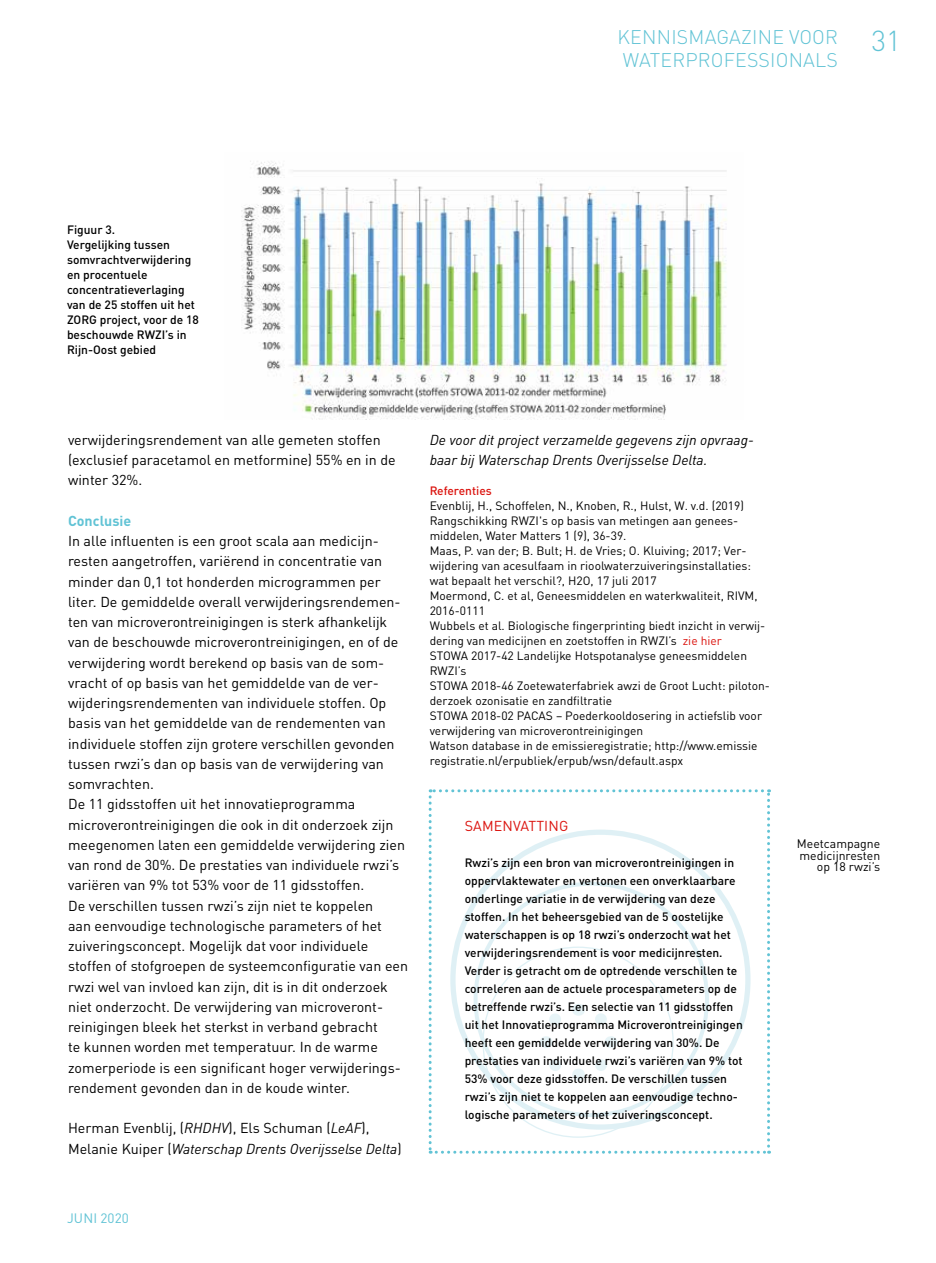
<style>
.page{position:relative;width:936px;height:1263px;background:#fff}
.page>*{position:absolute;margin:0;border:0;box-sizing:border-box;transform-origin:0 0}
.t1{font:300 28.5px "DIN Pro";color:#61c3d5}
.t2{font:300 19.5px/22.5px "DIN Pro";letter-spacing:.01em;color:#61c3d5}
.t3{font:14.25px/20.2px "DIN Pro";color:#000}
.t4{font:italic 14.25px/20.2px "DIN Pro";color:#000}
.t5{font:14.25px "DIN Pro";letter-spacing:.01em;color:#db130e}
.t6{font:700 14.25px "DIN Pro";color:#61c3d5}
.t7{font:13.5px "DIN Pro";letter-spacing:.005em;color:#61c3d5}
.t8{font:12.3px/11.4px "DIN Pro";color:#000;text-align:right}
.t9{font:500 12px/18px "DIN Pro";color:#000}
.t10{font:12px/15px "DIN Pro";color:#000}
.t11{font:500 12px "DIN Pro";color:#db130e}
.s1{font-style:italic}
.s2{color:#db130e}
</style>
<div class="page">
<svg style="left:428px;top:789px;width:342px;height:365px"></svg>
<img style="left:241px;top:161px;width:486px;height:259px">
<h2 class="t2" style="left:617px;top:24px;width:222px">KENNISMAGAZINE VOOR<br>WATERPROFESSIONALS</h2>
<h1 class="t1" style="left:871px;top:19px;width:31px">31</h1>
<p class="t9" style="left:67px;top:221px;width:133px;line-height:15px">Figuur 3.<br>Vergelijking tussen somvrachtverwijdering en procentuele concentratieverlaging van de 25 stoffen uit het<br>ZORG project, voor de 18 beschouwde RWZI’s in<br>Rijn-Oost gebied</p>
<p class="t3" style="left:68px;top:428px;width:329px">verwijderingsrendement van alle gemeten stoffen (exclusief paracetamol en metformine) 55% en in de winter 32%.</p>
<p class="t6" style="left:68px;top:509px;width:65px">Conclusie</p>
<p class="t3" style="left:68px;top:529px;width:341px">In alle influenten is een groot scala aan medicijn&shy;resten aangetroffen, variërend in concentratie van minder dan 0,1 tot honderden microgrammen per liter. De gemiddelde overall verwijderingsrendemen&shy;ten van microverontreinigingen is sterk afhankelijk van de beschouwde microverontreinigingen, en of de verwijdering wordt berekend op basis van de som&shy;vracht of op basis van het gemiddelde van de ver&shy;wijderingsrendementen van individuele stoffen. Op basis van het gemiddelde van de rendementen van individuele stoffen zijn grotere verschillen gevonden tussen rwzi’s dan op basis van de verwijdering van somvrachten.<br>De 11 gidsstoffen uit het innovatieprogramma microverontreinigingen die ook in dit onderzoek zijn meegenomen laten een gemiddelde verwijdering zien van rond de 30%. De prestaties van individuele rwzi’s variëren van 9% tot 53% voor de 11 gidsstoffen.<br>De verschillen tussen rwzi’s zijn niet te koppelen<br>aan eenvoudige technologische parameters of het zuiveringsconcept. Mogelijk dat voor individuele stoffen of stofgroepen de systeemconfiguratie van een rwzi wel van invloed kan zijn, dit is in dit onderzoek niet onderzocht. De verwijdering van microveront&shy;reinigingen bleek het sterkst in verband gebracht<br>te kunnen worden met temperatuur. In de warme zomerperiode is een significant hoger verwijderings&shy;rendement gevonden dan in de koude winter.</p>
<p class="t3" style="left:68px;top:1117px;width:335px">Herman Evenblij, (<span class="s1">RHDHV</span>), Els Schuman (<span class="s1">LeAF</span>),<br>Melanie Kuiper (<span class="s1">Waterschap Drents Overijsselse Delta</span>)</p>
<p class="t7" style="left:67px;top:1208px;width:63px">JUNI 2020</p>
<p class="t4" style="left:429px;top:428px;width:326px">De voor dit project verzamelde gegevens zijn opvraag&shy;baar bij Waterschap Drents Overijsselse Delta.</p>
<p class="t11" style="left:429px;top:480px;width:64px">Referenties</p>
<p class="t10" style="left:429px;top:496px;width:342px">Evenblij, H., Schoffelen, N., Knoben, R., Hulst, W. v.d. (2019)<br>Rangschikking RWZI's op basis van metingen aan genees&shy;middelen, Water Matters 1 (9), 36-39.<br>Maas, P. van der; B. Bult; H. de Vries; O. Kluiving; 2017; Ver&shy;wijdering van acesulfaam in rioolwaterzuiveringsinstallaties: wat bepaalt het verschil?, H2O, 17 juli 2017<br>Moermond, C. et al, Geneesmiddelen en waterkwaliteit, RIVM, 2016-0111<br>Wubbels et al. Biologische fingerprinting biedt inzicht in verwij&shy;dering van medicijnen en zoetstoffen in RWZI’s <span class="s2">zie hier<br></span>STOWA 2017-42 Landelijke Hotspotanalyse geneesmiddelen RWZI’s<br>STOWA 2018-46 Zoetewaterfabriek awzi de Groot Lucht: piloton&shy;derzoek ozonisatie en zandfiltratie<br>STOWA 2018-02 PACAS – Poederkooldosering in actiefslib voor verwijdering van microverontreinigingen<br>Watson database in de emissieregistratie; http://www.emissie registratie.nl/erpubliek/erpub/wsn/default.aspx</p>
<p class="t5" style="left:464px;top:814px;width:105px">SAMENVATTING</p>
<p class="t9" style="left:464px;top:852px;width:280px">Rwzi’s zijn een bron van microverontreinigingen in oppervlaktewater en vertonen een onverklaarbare onderlinge variatie in de verwijdering van deze stoffen. In het beheersgebied van de 5 oostelijke waterschappen is op 18 rwzi’s onderzocht wat het verwijderingsrendement is voor medicijnresten.<br>Verder is getracht om de optredende verschillen te correleren aan de actuele procesparameters op de betreffende rwzi’s. Een selectie van 11 gidsstoffen uit het Innovatieprogramma Microverontreinigingen heeft een gemiddelde verwijdering van 30%. De prestaties van individuele rwzi’s variëren van 9% tot 53% voor deze gidsstoffen. De verschillen tussen rwzi’s zijn niet te koppelen aan eenvoudige techno&shy;logische parameters of het zuiveringsconcept.</p>
<p class="t8" style="left:796px;top:837px;width:85px">Meetcampagne medicijnresten op 18 rwzi’s</p>
</div>
